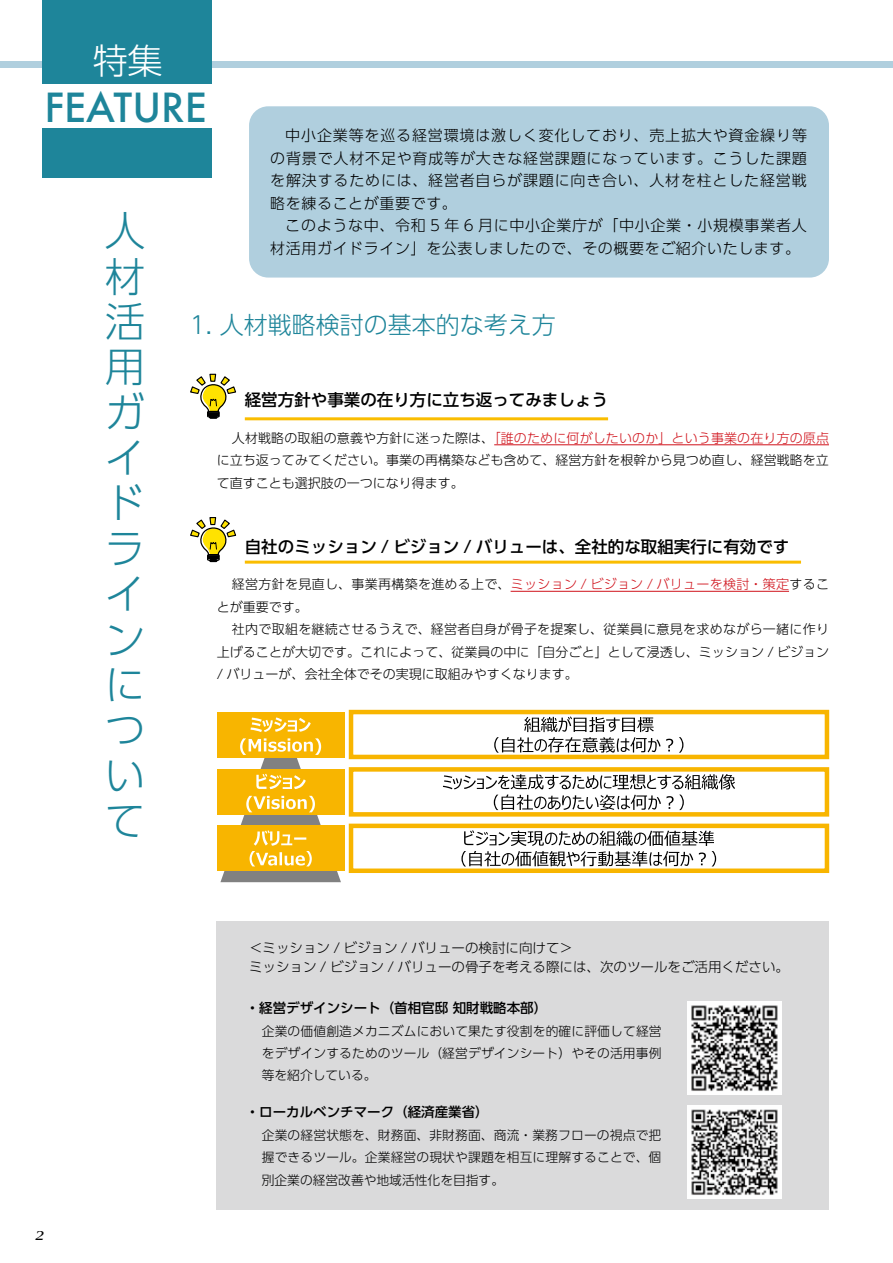
<style>
.page{position:relative;width:893px;height:1263px;background:#fff}
.page>*{position:absolute;margin:0;border:0;box-sizing:border-box;transform-origin:0 0}
.t1{font:300 40.5px/45.3px "UD Shin Go Pro";color:#1e859a;text-align:justify}
.t2{font:500 39px "Futura";color:#1e859a}
.t3{font:300 35.25px "UD Shin Go Pro";color:#fff}
.t4{font:300 24px "UD Shin Go Pro";color:#1e859a}
.t5{font:500 16.5px "UD Shin Go Pro";color:#000}
.t6{font:italic 16.5px "Lucida Calligraphy";color:#000}
.t7{font:300 15px/22.5px "UD Shin Go Pro";letter-spacing:.045em;color:#000;text-align:justify}
.t8{font:300 13.5px/19px "UD Shin Go Pro";color:#000}
.t9{font:500 13.5px "UD Shin Go Pro";color:#000}
.t10{font:300 13.05px/22.5px "UD Shin Go Pro";color:#000;text-align:justify}
.t11{font:300 13.05px/22.5px "UD Shin Go Pro";letter-spacing:.025em;color:#000}
.t12{font:300 12.75px/22.4px "UD Shin Go Pro";letter-spacing:.01em;color:#000;text-align:justify}
.s1{color:#d0121b}
</style>
<div class="page">
<hr style="left:494px;top:444px;width:335px;height:1px;background:#d0121b">
<hr style="left:511px;top:591px;width:278px;height:1px;background:#d0121b">
<div style="left:0;top:61px;width:893px;height:7px;background:#b0cfde"></div>
<div style="left:43px;top:0;width:169px;height:178px;background:#1e859a"></div>
<div style="left:43px;top:85px;width:170px;height:43px;background:#fff"></div>
<div style="left:249px;top:106px;width:580px;height:172px;background:#b0cfde;border-radius:19px"></div>
<div style="left:217px;top:712px;width:128px;height:45px;background:#f8b500"></div>
<div style="left:217px;top:769px;width:128px;height:46px;background:#f8b500"></div>
<div style="left:217px;top:825px;width:128px;height:46px;background:#f8b500"></div>
<svg style="left:220px;top:717px;width:121px;height:165px"></svg>
<div style="left:349px;top:710px;width:480px;height:49px;border:4px solid #f8b500"></div>
<svg style="left:494px;top:716px;width:189px;height:37px"></svg>
<div style="left:349px;top:767px;width:480px;height:50px;border:4px solid #f8b500"></div>
<svg style="left:443px;top:774px;width:292px;height:36px"></svg>
<div style="left:349px;top:824px;width:480px;height:49px;border:4px solid #f8b500"></div>
<svg style="left:461px;top:830px;width:255px;height:36px"></svg>
<div style="left:217px;top:921px;width:612px;height:289px;background:#dadadb"></div>
<svg style="left:190px;top:373px;width:46px;height:46px"></svg>
<svg style="left:190px;top:517px;width:47px;height:46px"></svg>
<hr style="left:245px;top:417px;width:363px;height:3px;background:#fabd00">
<hr style="left:245px;top:561px;width:556px;height:3px;background:#fabd00">
<img style="left:687px;top:1001px;width:94px;height:93px">
<img style="left:687px;top:1105px;width:94px;height:94px">
<h3 class="t3" style="left:92px;top:32px;width:72px">特集</h3>
<h2 class="t2" style="left:44px;top:80px;width:164px">FEATURE</h2>
<p class="t6" style="left:34px;top:1224px;width:11px">2</p>
<h1 class="t1" style="left:105px;top:207px;width:41px">人材活用ガイドラインについて</h1>
<p class="t7" style="left:270px;top:124px;width:538px;text-indent:15px">中小企業等を巡る経営環境は激しく変化しており、売上拡大や資金繰り等の背景で人材不足や育成等が大きな経営課題になっています。こうした課題を解決するためには、経営者自らが課題に向き合い、人材を柱とした経営戦略を練ることが重要です。</p>
<p class="t7" style="left:270px;top:214px;width:538px;text-indent:15px">このような中、令和 5 年 6 月に中小企業庁が「中小企業・小規模事業者人材活用ガイドライン」を公表しましたので、その概要をご紹介いたします。</p>
<h3 class="t4" style="left:190px;top:305px;width:367px">1. 人材戦略検討の基本的な考え方</h3>
<p class="t5" style="left:245px;top:386px;width:365px">経営方針や事業の在り方に立ち返ってみましょう</p>
<p class="t10" style="left:217px;top:426px;width:614px;text-indent:15px">人材戦略の取組の意義や方針に迷った際は、<span class="s1">「誰のために何がしたいのか」という事業の在り方の原点</span>に立ち返ってみてください。事業の再構築なども含めて、経営方針を根幹から見つめ直し、経営戦略を立て直すことも選択肢の一つになり得ます。</p>
<p class="t5" style="left:245px;top:533px;width:546px">自社のミッション / ビジョン / バリューは、全社的な取組実行に有効です</p>
<p class="t11" style="left:217px;top:573px;width:614px;text-indent:15px">経営方針を見直し、事業再構築を進める上で、<span class="s1">ミッション / ビジョン / バリューを検討・策定</span>することが重要です。</p>
<p class="t10" style="left:217px;top:618px;width:614px;text-indent:15px">社内で取組を継続させるうえで、経営者自身が骨子を提案し、従業員に意見を求めながら一緒に作り上げることが大切です。これによって、従業員の中に「自分ごと」として浸透し、ミッション / ビジョン/ バリューが、会社全体でその実現に取組みやすくなります。</p>
<p class="t8" style="left:249px;top:938px;width:541px">＜ミッション / ビジョン / バリューの検討に向けて&lt;<br>ミッション / ビジョン / バリューの骨子を考える際には、次のツールをご活用ください。</p>
<p class="t9" style="left:246px;top:997px;width:303px">・経営デザインシート（首相官邸知財戦略本部(</p>
<p class="t12" style="left:262px;top:1019px;width:401px">企業の価値創造メカニズムにおいて果たす役割を的確に評価して経営をデザインするためのツール（経営デザインシート）やその活用事例等を紹介している。</p>
<p class="t9" style="left:246px;top:1101px;width:244px">・ローカルベンチマーク（経済産業省(</p>
<p class="t12" style="left:262px;top:1123px;width:401px">企業の経営状態を、財務面、非財務面、商流・業務フローの視点で把握できるツール。企業経営の現状や課題を相互に理解することで、個別企業の経営改善や地域活性化を目指す。</p>
</div>
